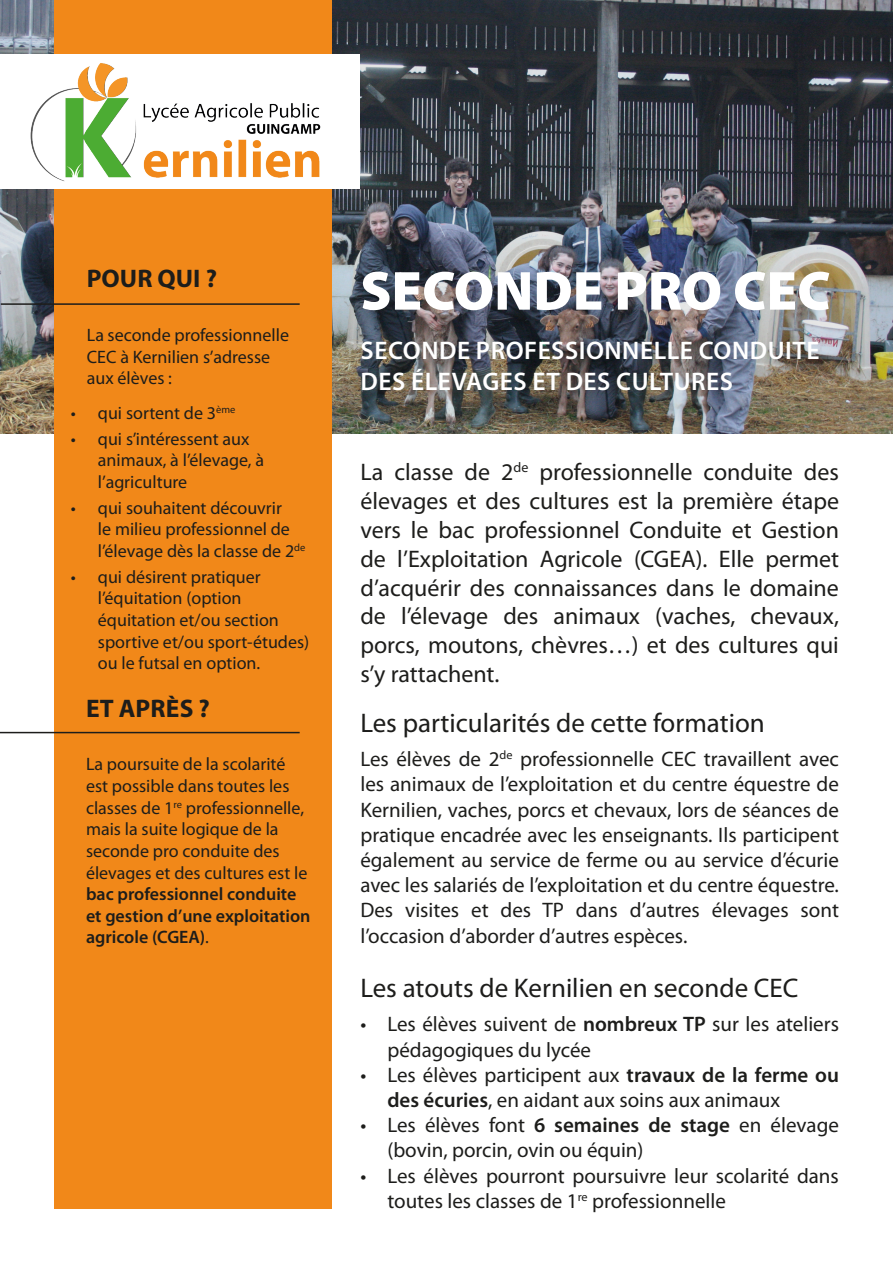
<style>
.page{position:relative;width:893px;height:1263px;background:#fff}
.page>*{position:absolute;margin:0;border:0;box-sizing:border-box;transform-origin:0 0}
.t1{font:900 55.5px "Myriad Pro";color:#fff}
.t2{font:27px "Myriad Pro";color:#1d1d1b}
.t3{font:600 25.5px/30.6px "Myriad Pro";letter-spacing:.02em;color:#fff}
.t4{font:700 25.5px "Myriad Pro";color:#1d1d1b}
.t5{font:24px/28.8px "Myriad Pro";color:#1d1d1b;text-align:justify}
.t6{font:21px/25.2px "Myriad Pro";color:#1d1d1b}
.t7{font:18px/21.6px "Myriad Pro";color:#1d1d1b}
.s1{font-weight:600}
</style>
<div class="page">
<img style="left:0;top:0;width:893px;height:434px">
<div style="left:54px;top:0;width:278px;height:1209px;background:#f18819"></div>
<div style="left:1px;top:55px;width:359px;height:134px;background:#fff"></div>
<img style="left:0;top:57px;width:321px;height:128px">
<hr style="left:0;top:732px;width:300px;height:1px;background:#1d1d1b">
<hr style="left:1px;top:303px;width:299px;height:2px;background:#1d1d1b">
<p class="t4" style="left:87px;top:262px;width:132px">POUR QUI ?</p>
<p class="t7" style="left:87px;top:324px;width:204px">La seconde professionnelle<br>CEC à Kernilien s’adresse aux élèves :</p>
<p class="t7" style="left:71px;top:402px;width:166px">• qui sortent de 3<sup>ème</sup></p>
<p class="t7" style="left:98px;top:428px;width:168px;text-indent:-27px">• qui s’intéressent aux animaux, à l’élevage, à l’agriculture</p>
<p class="t7" style="left:98px;top:497px;width:209px;text-indent:-27px">• qui souhaitent découvrir<br>le milieu professionnel de l’élevage dès la classe de 2<sup>de</sup></p>
<p class="t7" style="left:98px;top:566px;width:213px;text-indent:-27px">• qui désirent pratiquer l’équitation (option équitation et/ou section sportive et/ou sport-études) ou le futsal en option.</p>
<p class="t4" style="left:86px;top:692px;width:125px">ET APRÈS ?</p>
<p class="t7" style="left:86px;top:753px;width:226px">La poursuite de la scolarité est possible dans toutes les classes de 1<sup>re</sup> professionnelle, mais la suite logique de la seconde pro conduite des élevages et des cultures est le <span class="s1">bac professionnel conduite et gestion d’une exploitation agricole (CGEA)</span>.</p>
<p class="t1" style="left:360px;top:254px;width:472px">SECONDE PRO CEC</p>
<p class="t3" style="left:361px;top:335px;width:460px">SECONDE PROFESSIONNELLE CONDUITE<br>DES ÉLEVAGES ET DES CULTURES</p>
<p class="t5" style="left:360px;top:458px;width:480px">La classe de 2<sup>de</sup> professionnelle conduite des élevages et des cultures est la première étape vers le bac professionnel Conduite et Gestion de l’Exploitation Agricole (CGEA). Elle permet d’acquérir des connaissances dans le domaine de l’élevage des animaux (vaches, chevaux, porcs, moutons, chèvres…) et des cultures qui s’y rattachent.</p>
<p class="t2" style="left:360px;top:706px;width:406px">Les particularités de cette formation</p>
<p class="t6" style="left:360px;top:746px;width:480px;text-align:justify">Les élèves de 2<sup>de</sup> professionnelle CEC travaillent avec les animaux de l’exploitation et du centre équestre de Kernilien, vaches, porcs et chevaux, lors de séances de pratique encadrée avec les enseignants. Ils participent également au service de ferme ou au service d’écurie avec les salariés de l’exploitation et du centre équestre.<br>Des visites et des TP dans d’autres élevages sont l’occasion d’aborder d’autres espèces.</p>
<p class="t2" style="left:360px;top:971px;width:440px">Les atouts de Kernilien en seconde CEC</p>
<p class="t6" style="left:387px;top:1011px;width:453px;text-indent:-27px">• Les élèves suivent de <span class="s1">nombreux TP</span> sur les ateliers pédagogiques du lycée</p>
<p class="t6" style="left:387px;top:1062px;width:453px;text-indent:-27px">• Les élèves participent aux <span class="s1">travaux de la ferme ou des écuries</span>, en aidant aux soins aux animaux</p>
<p class="t6" style="left:387px;top:1112px;width:453px;text-indent:-27px">• Les élèves font <span class="s1">6 semaines de stage</span> en élevage (bovin, porcin, ovin ou équin)</p>
<p class="t6" style="left:387px;top:1163px;width:453px;text-indent:-27px">• Les élèves pourront poursuivre leur scolarité dans toutes les classes de 1<sup>re</sup> professionnelle</p>
</div>
